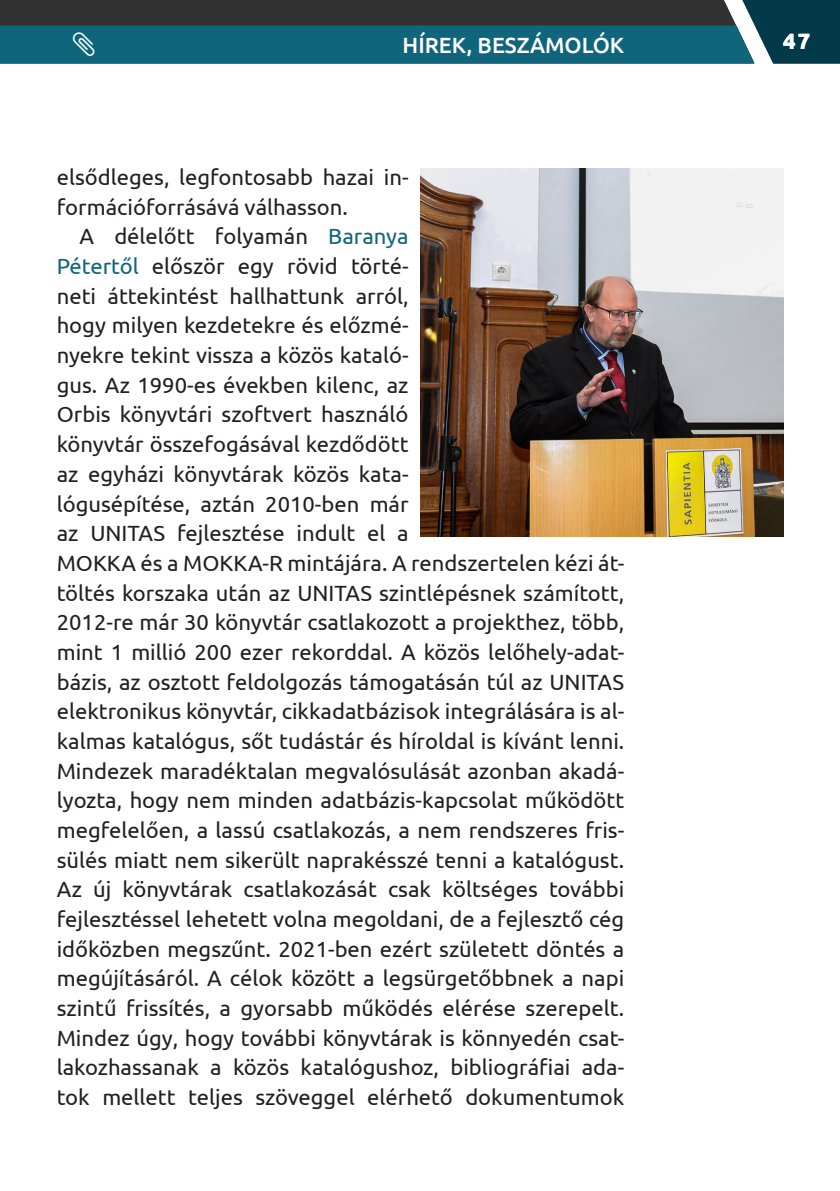
<style>
.page{position:relative;width:840px;height:1191px;background:#fff}
.page>*{position:absolute;margin:0;border:0;box-sizing:border-box;transform-origin:0 0}
.EKE_alap{font:22px/29.6px "Ubuntu";color:#231f20}
.t1{font:500 22px "Ubuntu";color:#fff}
.t2{font:700 22px "Ubuntu";color:#fff}
.s1{color:#0f657b}
</style>
<div class="page">
<img style="left:420px;top:168px;width:362px;height:368px">
<svg style="left:0;top:0;width:839px;height:63px;background:#1f525f"></svg>
<p class="t1" style="left:402px;top:31px;width:223px">HÍREK, BESZÁMOLÓK</p>
<p class="EKE_alap" style="left:57px;top:162px;width:353px">elsődleges, legfontosabb hazai in&shy;formációforrásává válhasson.</p>
<p class="EKE_alap" style="left:57px;top:221px;width:568px;text-indent:23px">A délelőtt folyamán <span class="s1">Baranya<br>Pétertől</span> először egy rövid törté-<br>neti áttekintést hallhattunk arról,<br>hogy milyen kezdetekre és előzmé-<br>nyekre tekint vissza a közös kataló-<br>gus. Az 1990-es években kilenc, az<br>Orbis könyvtári szoftvert használó<br>könyvtár összefogásával kezdődött<br>az egyházi könyvtárak közös kata-<br>lógusépítése, aztán 2010-ben már<br>az UNITAS fejlesztése indult el a<br>MOKKA és a MOKKA-R mintájára. A rendszertelen kézi át&shy;töltés korszaka után az UNITAS szintlépésnek számított, 2012-re már 30 könyvtár csatlakozott a projekthez, több, mint 1 millió 200 ezer rekorddal. A közös lelőhely-adat&shy;bázis, az osztott feldolgozás támogatásán túl az UNITAS elektronikus könyvtár, cikkadatbázisok integrálására is al&shy;kalmas katalógus, sőt tudástár és híroldal is kívánt lenni.<br>Mindezek maradéktalan megvalósulását azonban akadá&shy;lyozta, hogy nem minden adatbázis-kapcsolat működött megfelelően, a lassú csatlakozás, a nem rendszeres fris&shy;sülés miatt nem sikerült naprakésszé tenni a katalógust.<br>Az új könyvtárak csatlakozását csak költséges további fejlesztéssel lehetett volna megoldani, de a fejlesztő cég időközben megszűnt. 2021-ben ezért született döntés a megújításáról. A célok között a legsürgetőbbnek a napi szintű frissítés, a gyorsabb működés elérése szerepelt.<br>Mindez úgy, hogy további könyvtárak is könnyedén csat&shy;lakozhassanak a közös katalógushoz, bibliográfiai ada&shy;tok mellett teljes szöveggel elérhető dokumentumok</p>
<p class="t2" style="left:782px;top:28px;width:28px">47</p>
</div>
